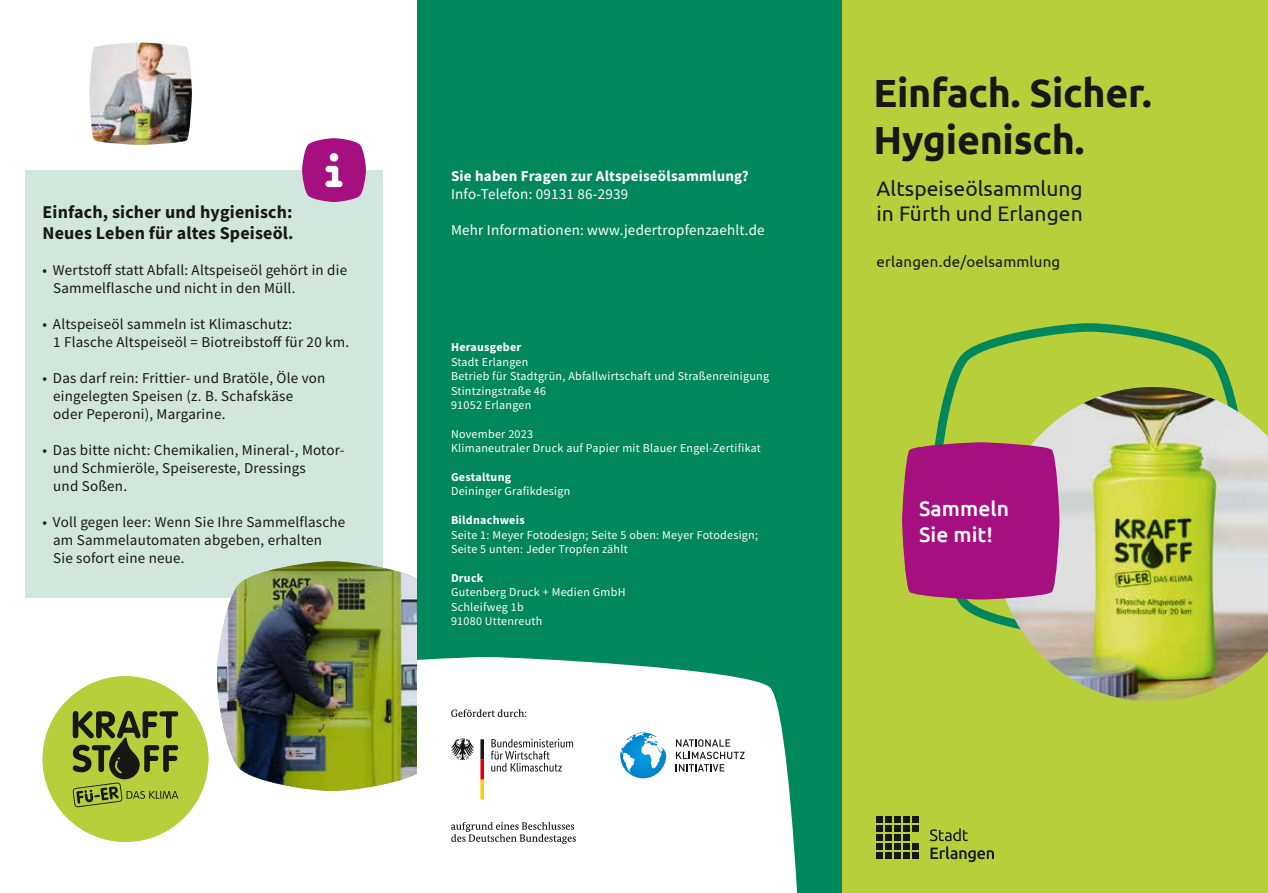
<style>
.page{position:relative;width:1268px;height:893px;background:#fff}
.page>*{position:absolute;margin:0;border:0;box-sizing:border-box;transform-origin:0 0}
.t1{font:700 39.3px/47.1px "Ubuntu";letter-spacing:-.005em;color:#181716}
.t2{font:21px/25.2px "Ubuntu";letter-spacing:.005em;color:#181716}
.t3{font:500 21px/25.2px "Ubuntu";letter-spacing:.005em;color:#fff}
.t4{font:700 18px/21.6px "Source Sans Pro";letter-spacing:.01em;color:#181716}
.t5{font:15px/18px "Source Sans Pro";letter-spacing:.015em;color:#181716}
.t6{font:15px "Source Sans Pro";letter-spacing:.015em;color:#fff}
.t7{font:700 15px "Source Sans Pro";letter-spacing:.015em;color:#fff}
.t8{font:15px "Ubuntu";letter-spacing:.015em;color:#181716}
.t9{font:12px/14.4px "Source Sans Pro";letter-spacing:.025em;color:#fff}
.t10{font:700 12px "Source Sans Pro";letter-spacing:.025em;color:#fff}
</style>
<div class="page">
<div style="left:26px;top:170px;width:357px;height:427px;background:#d1e6dd"></div>
<img style="left:217px;top:561px;width:200px;height:230px">
<div style="left:417px;top:0;width:425px;height:893px;background:#00875c"></div>
<div style="left:842px;top:0;width:425px;height:893px;background:#b8cf3c"></div>
<svg style="left:935px;top:323px;width:297px;height:300px"></svg>
<svg style="left:929px;top:828px;width:64px;height:34px"></svg>
<div style="left:876px;top:834px;width:6px;height:7px;background:#181716"></div>
<div style="left:876px;top:825px;width:6px;height:7px;background:#181716"></div>
<div style="left:876px;top:843px;width:6px;height:7px;background:#181716"></div>
<div style="left:876px;top:852px;width:6px;height:7px;background:#181716"></div>
<div style="left:885px;top:834px;width:6px;height:7px;background:#181716"></div>
<div style="left:885px;top:816px;width:6px;height:7px;background:#181716"></div>
<div style="left:876px;top:816px;width:6px;height:7px;background:#181716"></div>
<div style="left:885px;top:825px;width:6px;height:7px;background:#181716"></div>
<div style="left:885px;top:843px;width:6px;height:7px;background:#181716"></div>
<div style="left:885px;top:852px;width:6px;height:7px;background:#181716"></div>
<div style="left:903px;top:834px;width:6px;height:7px;background:#181716"></div>
<div style="left:903px;top:816px;width:6px;height:7px;background:#181716"></div>
<div style="left:903px;top:825px;width:6px;height:7px;background:#181716"></div>
<div style="left:903px;top:843px;width:6px;height:7px;background:#181716"></div>
<div style="left:903px;top:852px;width:6px;height:7px;background:#181716"></div>
<div style="left:894px;top:834px;width:6px;height:7px;background:#181716"></div>
<div style="left:894px;top:816px;width:6px;height:7px;background:#181716"></div>
<div style="left:894px;top:825px;width:6px;height:7px;background:#181716"></div>
<div style="left:894px;top:843px;width:6px;height:7px;background:#181716"></div>
<div style="left:894px;top:852px;width:6px;height:7px;background:#181716"></div>
<div style="left:912px;top:816px;width:6px;height:7px;background:#181716"></div>
<div style="left:912px;top:825px;width:6px;height:7px;background:#181716"></div>
<div style="left:912px;top:843px;width:6px;height:7px;background:#181716"></div>
<div style="left:912px;top:852px;width:6px;height:7px;background:#181716"></div>
<img style="left:995px;top:387px;width:272px;height:315px">
<svg style="left:902px;top:442px;width:157px;height:158px;background:#a71c7f"></svg>
<img style="left:89px;top:43px;width:103px;height:102px">
<div style="left:43px;top:676px;width:165px;height:166px;background:#b8cf3c;border-radius:50%"></div>
<svg style="left:73px;top:711px;width:105px;height:96px"></svg>
<svg style="left:417px;top:657px;width:380px;height:236px;fill:#fff"></svg>
<div style="left:427px;top:687px;width:340px;height:177px;background:#fff"></div>
<svg style="left:491px;top:739px;width:82px;height:33px"></svg>
<svg style="left:451px;top:738px;width:23px;height:22px"></svg>
<svg style="left:480px;top:739px;width:4px;height:61px"></svg>
<svg style="left:451px;top:709px;width:75px;height:8px"></svg>
<svg style="left:451px;top:822px;width:124px;height:22px"></svg>
<svg style="left:626px;top:733px;width:18px;height:9px"></svg>
<svg style="left:675px;top:739px;width:69px;height:32px"></svg>
<svg style="left:302px;top:138px;width:64px;height:64px;background:#b54098"></svg>
<p class="t4" style="left:43px;top:201px;width:252px">Einfach, sicher und hygienisch:<br>Neues Leben für altes Speiseöl.</p>
<p class="t5" style="left:53px;top:261px;width:295px;text-indent:-11px">• Wertstoff statt Abfall: Altspeiseöl gehört in die<br>Sammelflasche und nicht in den Müll.</p>
<p class="t5" style="left:53px;top:315px;width:297px;text-indent:-11px">• Altspeiseöl sammeln ist Klimaschutz:<br>1 Flasche Altspeiseöl = Biotreibstoff für 20 km.</p>
<p class="t5" style="left:53px;top:369px;width:274px;text-indent:-11px">• Das darf rein: Frittier- und Bratöle, Öle von eingelegten Speisen (z. B. Schafskäse oder Peperoni), Margarine.</p>
<p class="t5" style="left:53px;top:441px;width:293px;text-indent:-11px">• Das bitte nicht: Chemikalien, Mineral-, Motor&shy;und Schmieröle, Speisereste, Dressings<br>und Soßen.</p>
<p class="t5" style="left:53px;top:513px;width:293px;text-indent:-11px">• Voll gegen leer: Wenn Sie Ihre Sammelflasche am Sammelautomaten abgeben, erhalten<br>Sie sofort eine neue.</p>
<p class="t7" style="left:451px;top:166px;width:299px">Sie haben Fragen zur Altspeiseölsammlung?</p>
<p class="t6" style="left:451px;top:185px;width:179px">Info-Telefon: 09131 86-2939</p>
<p class="t6" style="left:451px;top:221px;width:315px">Mehr Informationen: www.jedertropfenzaehlt.de</p>
<p class="t10" style="left:451px;top:339px;width:72px">Herausgeber</p>
<p class="t9" style="left:451px;top:355px;width:319px">Stadt Erlangen<br>Betrieb für Stadtgrün, Abfallwirtschaft und Straßenreinigung<br>Stintzingstraße 46<br>91052 Erlangen</p>
<p class="t9" style="left:451px;top:427px;width:311px">November 2023<br>Klimaneutraler Druck auf Papier mit Blauer Engel-Zertifikat</p>
<p class="t10" style="left:451px;top:469px;width:62px">Gestaltung</p>
<p class="t9" style="left:451px;top:484px;width:121px">Deininger Grafikdesign</p>
<p class="t10" style="left:451px;top:512px;width:75px">Bildnachweis</p>
<p class="t9" style="left:451px;top:527px;width:308px">Seite 1: Meyer Fotodesign; Seite 5 oben: Meyer Fotodesign;<br>Seite 5 unten: Jeder Tropfen zählt</p>
<p class="t10" style="left:451px;top:570px;width:34px">Druck</p>
<p class="t9" style="left:451px;top:585px;width:176px">Gutenberg Druck + Medien GmbH<br>Schleifweg 1b<br>91080 Uttenreuth</p>
<h1 class="t1" style="left:873px;top:69px;width:279px">Einfach. Sicher.<br>Hygienisch.</h1>
<h2 class="t2" style="left:876px;top:175px;width:208px">Altspeiseölsammlung in Fürth und Erlangen</h2>
<p class="t8" style="left:876px;top:252px;width:185px">erlangen.de/oelsammlung</p>
<h2 class="t3" style="left:918px;top:496px;width:91px">Sammeln<br>Sie mit!</h2>
</div>
